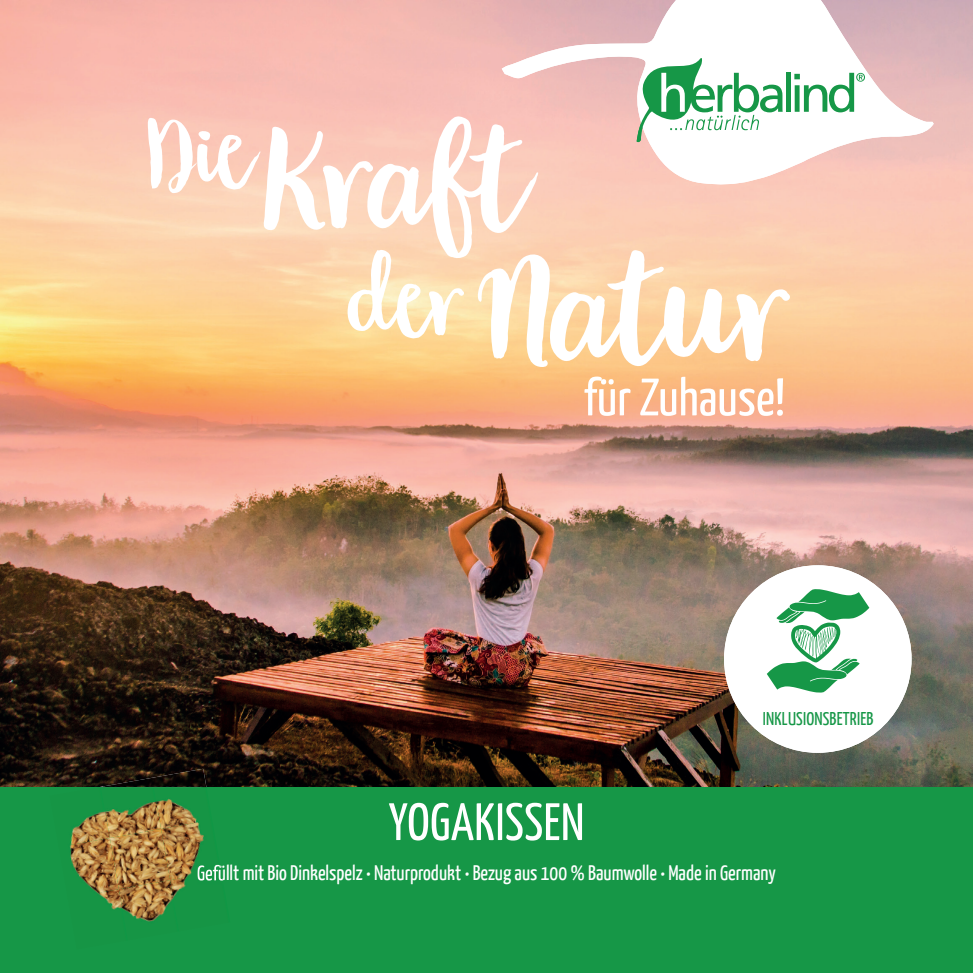
<style>
.page{position:relative;width:973px;height:973px;background:#fff}
.page>*{position:absolute;margin:0;border:0;box-sizing:border-box;transform-origin:0 0}
.t1{font:165.03px "Garden Grown";letter-spacing:.005em;color:#fff}
.t2{font:154.7px "Garden Grown";color:#fff}
.t3{font:108.33px "Garden Grown";color:#fff}
.t4{font:52.5px "Yanone Kaffeesatz";color:#fff}
.t5{font:21px "Yanone Kaffeesatz";color:#fff}
.t6{font:18.55px "Yanone Kaffeesatz";letter-spacing:.01em;color:#169747}
.s1{font-size:108.33px}
</style>
<div class="page">
<img style="left:0;top:0;width:972px;height:787px">
<div style="left:0;top:787px;width:972px;height:185px;background:#169747"></div>
<svg style="left:501px;top:0;width:432px;height:185px"></svg>
<div style="left:724px;top:565px;width:187px;height:187px;background:#fff;border-radius:50%"></div>
<div style="left:785px;top:73px;width:5px;height:39px;background:#169747"></div>
<svg style="left:636px;top:55px;width:146px;height:87px"></svg>
<svg style="left:794px;top:73px;width:70px;height:39px"></svg>
<img style="left:98px;top:768px;width:108px;height:19px">
<img style="left:71px;top:812px;width:30px;height:25px">
<img style="left:101px;top:787px;width:53px;height:50px">
<img style="left:154px;top:787px;width:53px;height:41px">
<img style="left:70px;top:837px;width:40px;height:51px">
<img style="left:110px;top:828px;width:51px;height:60px">
<img style="left:161px;top:819px;width:46px;height:60px">
<img style="left:91px;top:888px;width:28px;height:22px">
<img style="left:119px;top:879px;width:51px;height:43px">
<img style="left:170px;top:875px;width:27px;height:27px">
<img style="left:197px;top:864px;width:26px;height:17px">
<svg style="left:766px;top:589px;width:103px;height:103px"></svg>
<h2 class="t2" style="left:265px;top:79px;width:262px">Kraft</h2>
<h3 class="t3" style="left:150px;top:82px;width:104px">Die</h3>
<h1 class="t1" style="left:349px;top:202px;width:439px"><span class="s1">der</span> Natur</h1>
<h3 class="t4" style="left:583px;top:365px;width:203px">für Zuhause!</h3>
<p class="t6" style="left:762px;top:707px;width:112px">INKLUSIONSBETRIEB</p>
<h3 class="t4" style="left:388px;top:789px;width:197px">YOGAKISSEN</h3>
<p class="t5" style="left:197px;top:860px;width:580px">Gefüllt mit Bio Dinkelspelz • Naturprodukt • Bezug aus 100 % Baumwolle • Made in Germany</p>
</div>
